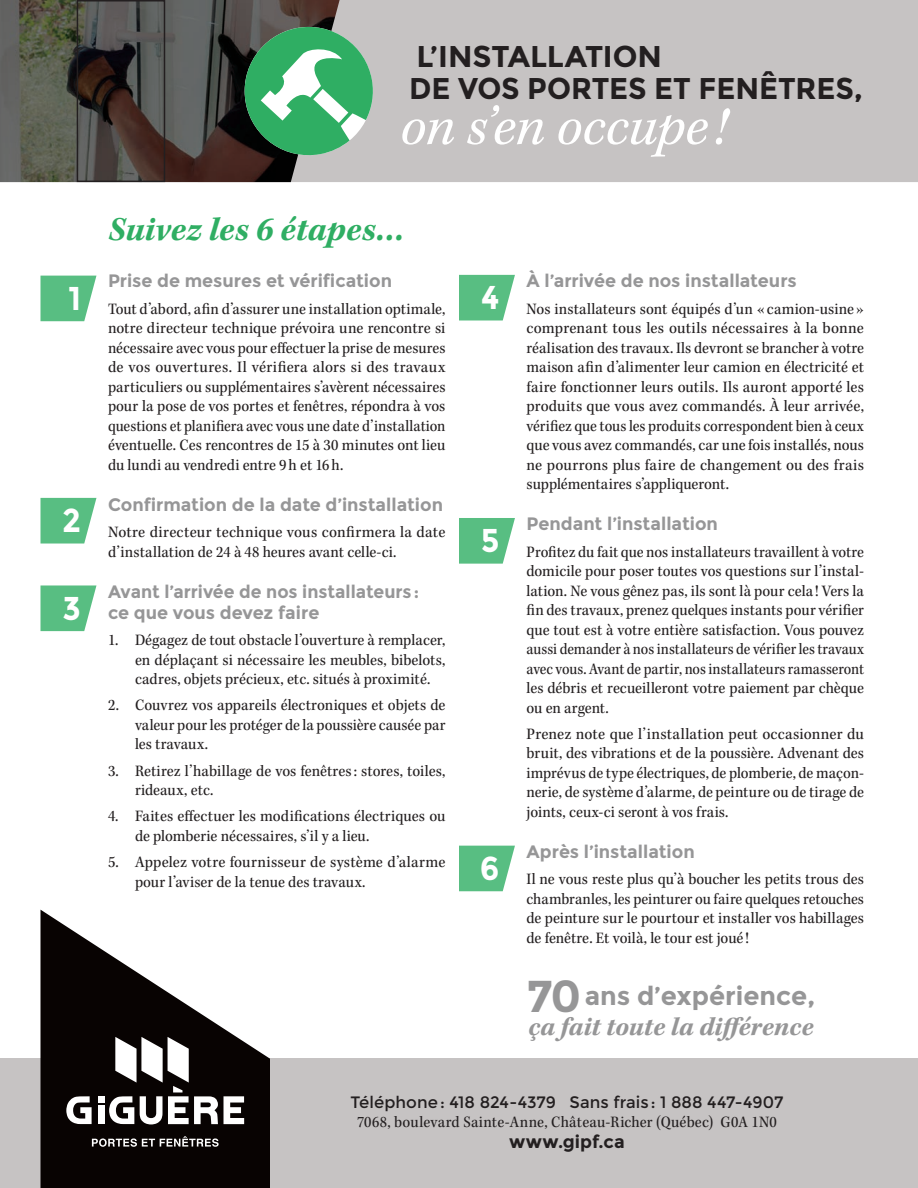
<style>
.page{position:relative;width:918px;height:1188px;background:#fff}
.page>*{position:absolute;margin:0;border:0;box-sizing:border-box;transform-origin:0 0}
.fenetre{font:italic 55.5px "Kepler Std";letter-spacing:-.005em;color:#fff}
.t1{font:700 44.55px "Montserrat";color:#969697}
.fenetre-2{font:italic 700 34.5px "Kepler Std";letter-spacing:.005em;color:#2fae63}
.t2{font:700 33px "Montserrat";color:#fff;scale:.95 1}
.fenetre-3{font:700 30px/31.5px "Montserrat";letter-spacing:-.005em;color:#231f20}
.t3{font:italic 700 27px "Kepler Std";color:#969697}
.t4{font:700 25.95px "Montserrat";color:#969697}
.Titre_2{font:700 18px/21px "Montserrat";color:#969697}
.coordonnées{font:700 18px "Montserrat";color:#231f20}
.texte{font:16.5px/19.5px "Kepler Std Scn";letter-spacing:.005em;color:#231f20;text-align:justify}
.coordonnées-2{font:16.5px "Kepler Std Scn";letter-spacing:.015em;color:#231f20}
.coordonnées-3{font:16.5px "Montserrat";letter-spacing:.005em;color:#231f20}
</style>
<div class="page">
<div style="left:0;top:1059px;width:918px;height:129px;background:#c6c3c3"></div>
<svg style="left:40px;top:276px;width:56px;height:45px;background:#6ac58f"></svg>
<svg style="left:40px;top:498px;width:56px;height:46px;background:#6bc590"></svg>
<svg style="left:40px;top:585px;width:56px;height:46px;background:#6bc590"></svg>
<svg style="left:459px;top:275px;width:56px;height:46px;background:#6bc590"></svg>
<svg style="left:459px;top:518px;width:56px;height:46px;background:#6bc590"></svg>
<svg style="left:459px;top:846px;width:56px;height:45px;background:#6ac58f"></svg>
<svg style="left:40px;top:910px;width:230px;height:278px;fill:#080302"></svg>
<svg style="left:92px;top:1136px;width:127px;height:11px"></svg>
<svg style="left:66px;top:1096px;width:26px;height:28px"></svg>
<svg style="left:224px;top:1096px;width:20px;height:28px"></svg>
<div style="left:98px;top:1105px;width:7px;height:19px;background:#fff"></div>
<div style="left:98px;top:1096px;width:7px;height:7px;background:#fff"></div>
<svg style="left:109px;top:1037px;width:109px;height:87px;background:#6d6a6a"></svg>
<div style="left:343px;top:0;width:575px;height:182px;background:#c6c3c3"></div>
<img style="left:0;top:0;width:340px;height:182px">
<svg style="left:239px;top:22px;width:135px;height:138px;background:#61a57c"></svg>
<div style="left:77px;top:0;width:88px;height:182px;border:2px solid #231f20"></div>
<p class="t2" style="left:68px;top:279px;width:15px">1</p>
<p class="t2" style="left:62px;top:501px;width:21px">2</p>
<p class="t2" style="left:62px;top:589px;width:21px">3</p>
<p class="fenetre-3" style="left:409px;top:41px;width:455px">L’INSTALLATION<br>DE VOS PORTES ET FENÊTRES,</p>
<p class="fenetre" style="left:400px;top:95px;width:328px">on s’en occupe !</p>
<p class="fenetre-2" style="left:108px;top:210px;width:298px">Suivez les 6 étapes…</p>
<p class="Titre_2" style="left:108px;top:271px;width:286px">Prise de mesures et vérification</p>
<p class="texte" style="left:108px;top:299px;width:339px">Tout d’abord, afin d’assurer une installation optimale, notre directeur technique prévoira une rencontre si nécessaire avec vous pour effectuer la prise de mesures de vos ouvertures. Il vérifiera alors si des travaux particuliers ou supplémentaires s’avèrent nécessaires pour la pose de vos portes et fenêtres, répondra à vos questions et planifiera avec vous une date d’installation éventuelle. Ces rencontres de 15 à 30 minutes ont lieu du lundi au vendredi entre 9h et 16h.</p>
<p class="Titre_2" style="left:108px;top:494px;width:337px">Confirmation de la date d’installation</p>
<p class="texte" style="left:108px;top:523px;width:339px">Notre directeur technique vous confirmera la date d’installation de 24 à 48 heures avant celle-ci.</p>
<p class="Titre_2" style="left:108px;top:581px;width:313px">Avant l’arrivée de nos installateurs: ce que vous devez faire</p>
<p class="texte" style="left:135px;top:631px;width:312px;text-indent:-27px">1. Dégagez de tout obstacle l’ouverture à remplacer, en déplaçant si nécessaire les meubles, bibelots, cadres, objets précieux, etc. situés à proximité.</p>
<p class="texte" style="left:135px;top:696px;width:312px;text-indent:-27px">2. Couvrez vos appareils électroniques et objets de valeur pour les protéger de la poussière causée par les travaux.</p>
<p class="texte" style="left:135px;top:761px;width:312px;text-indent:-27px">3. Retirez l’habillage de vos fenêtres: stores, toiles, rideaux, etc.</p>
<p class="texte" style="left:135px;top:807px;width:312px;text-indent:-27px">4. Faites effectuer les modifications électriques ou de plomberie nécessaires, s’il y a lieu.</p>
<p class="texte" style="left:135px;top:853px;width:312px;text-indent:-27px">5. Appelez votre fournisseur de système d’alarme pour l’aviser de la tenue des travaux.</p>
<p class="t2" style="left:481px;top:278px;width:21px">4</p>
<p class="t2" style="left:481px;top:521px;width:21px">5</p>
<p class="t2" style="left:480px;top:849px;width:22px">6</p>
<p class="Titre_2" style="left:526px;top:271px;width:272px">À l’arrivée de nos installateurs</p>
<p class="texte" style="left:526px;top:299px;width:339px">Nos installateurs sont équipés d’un « camion-usine » comprenant tous les outils nécessaires à la bonne réalisation des travaux. Ils devront se brancher à votre maison afin d’alimenter leur camion en électricité et faire fonctionner leurs outils. Ils auront apporté les produits que vous avez commandés. À leur arrivée, vérifiez que tous les produits correspondent bien à ceux que vous avez commandés, car une fois installés, nous ne pourrons plus faire de changement ou des frais supplémentaires s’appliqueront.</p>
<p class="Titre_2" style="left:526px;top:514px;width:193px">Pendant l’installation</p>
<p class="texte" style="left:526px;top:542px;width:339px">Profitez du fait que nos installateurs travaillent à votre domicile pour poser toutes vos questions sur l’instal&shy;lation. Ne vous gênez pas, ils sont là pour cela ! Vers la fin des travaux, prenez quelques instants pour vérifier que tout est à votre entière satisfaction. Vous pouvez aussi demander à nos installateurs de vérifier les travaux avec vous. Avant de partir, nos installateurs ramasseront les débris et recueilleront votre paiement par chèque ou en argent.</p>
<p class="texte" style="left:526px;top:725px;width:339px">Prenez note que l’installation peut occasionner du bruit, des vibrations et de la poussière. Advenant des imprévus de type électriques, de plomberie, de maçon&shy;nerie, de système d’alarme, de peinture ou de tirage de joints, ceux-ci seront à vos frais.</p>
<p class="Titre_2" style="left:526px;top:841px;width:170px">Après l’installation</p>
<p class="texte" style="left:526px;top:870px;width:339px">Il ne vous reste plus qu’à boucher les petits trous des chambranles, les peinturer ou faire quelques retouches de peinture sur le pourtour et installer vos habillages de fenêtre. Et voilà, le tour est joué !</p>
<p class="t1" style="left:527px;top:970px;width:56px">70</p>
<p class="t4" style="left:585px;top:980px;width:232px">ans d’expérience,</p>
<p class="t3" style="left:528px;top:1011px;width:287px">ça fait toute la différence</p>
<p class="coordonnées-3" style="left:350px;top:1092px;width:435px">Téléphone: 418 824-4379 Sans frais: 1 888 447-4907</p>
<p class="coordonnées-2" style="left:357px;top:1113px;width:421px">7068, boulevard Sainte-Anne, Château-Richer (Québec) G0A 1N0</p>
<p class="coordonnées" style="left:509px;top:1131px;width:117px">www.gipf.ca</p>
</div>
